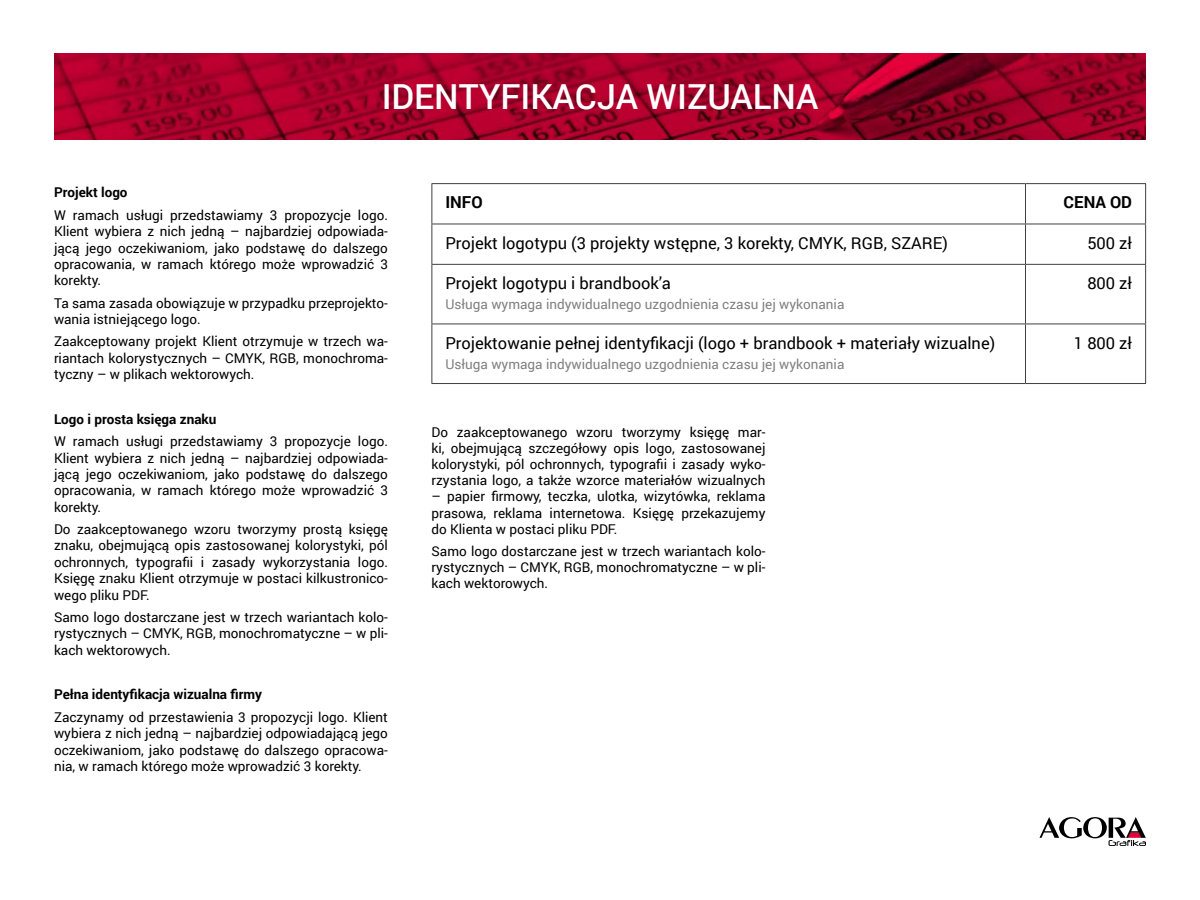
<style>
.page{position:relative;width:1200px;height:900px;background:#fff}
.page>*{position:absolute;margin:0;border:0;box-sizing:border-box;transform-origin:0 0}
.t1{font:500 34.5px "Roboto";color:#fff}
.t2{font:16.5px "Roboto";color:#000}
.t3{font:700 16.5px "Roboto";color:#000}
.t4{font:13.5px/16.4px "Roboto";color:#000;text-align:justify}
.t5{font:13.5px "Roboto";color:#808080}
.t6{font:700 13.5px "Roboto";color:#000}
</style>
<div class="page">
<svg style="left:1040px;top:817px;width:106px;height:29px"></svg>
<img style="left:54px;top:54px;width:1092px;height:86px">
<hr style="left:432px;top:224px;width:1px;height:40px;background:#404040">
<hr style="left:1025px;top:224px;width:1px;height:40px;background:#404040">
<hr style="left:1145px;top:224px;width:1px;height:40px;background:#404040">
<hr style="left:432px;top:264px;width:594px;height:1px;background:#404040">
<hr style="left:432px;top:265px;width:1px;height:59px;background:#404040">
<hr style="left:1026px;top:264px;width:120px;height:1px;background:#404040">
<hr style="left:1025px;top:265px;width:1px;height:59px;background:#404040">
<hr style="left:1145px;top:265px;width:1px;height:59px;background:#404040">
<hr style="left:432px;top:324px;width:594px;height:1px;background:#404040">
<hr style="left:432px;top:324px;width:1px;height:59px;background:#404040">
<hr style="left:1026px;top:324px;width:120px;height:1px;background:#404040">
<hr style="left:1025px;top:324px;width:1px;height:59px;background:#404040">
<hr style="left:1145px;top:324px;width:1px;height:59px;background:#404040">
<hr style="left:432px;top:383px;width:594px;height:1px;background:#404040">
<hr style="left:1026px;top:383px;width:120px;height:1px;background:#404040">
<hr style="left:432px;top:183px;width:594px;height:1px;background:#404040">
<hr style="left:432px;top:184px;width:1px;height:40px;background:#404040">
<hr style="left:1026px;top:183px;width:120px;height:1px;background:#404040">
<hr style="left:1025px;top:184px;width:1px;height:40px;background:#404040">
<hr style="left:1145px;top:184px;width:1px;height:40px;background:#404040">
<hr style="left:432px;top:224px;width:594px;height:1px;background:#404040">
<hr style="left:1026px;top:224px;width:120px;height:1px;background:#404040">
<h1 class="t1" style="left:382px;top:72px;width:438px">IDENTYFIKACJA WIZUALNA</h1>
<p class="t6" style="left:54px;top:183px;width:75px">Projekt logo</p>
<p class="t4" style="left:54px;top:206px;width:336px">W ramach usługi przedstawiamy 3 propozycje logo.<br>Klient wybiera z nich jedną – najbardziej odpowiada&shy;jącą jego oczekiwaniom, jako podstawę do dalszego opracowania, w ramach którego może wprowadzić 3 korekty.</p>
<p class="t4" style="left:54px;top:294px;width:336px">Ta sama zasada obowiązuje w przypadku przeprojekto&shy;wania istniejącego logo.</p>
<p class="t4" style="left:54px;top:333px;width:336px">Zaakceptowany projekt Klient otrzymuje w trzech wa&shy;riantach kolorystycznych – CMYK, RGB, monochroma&shy;tyczny – w plikach wektorowych.</p>
<p class="t6" style="left:54px;top:410px;width:164px">Logo i prosta księga znaku</p>
<p class="t4" style="left:54px;top:433px;width:336px">W ramach usługi przedstawiamy 3 propozycje logo.<br>Klient wybiera z nich jedną – najbardziej odpowiada&shy;jącą jego oczekiwaniom, jako podstawę do dalszego opracowania, w ramach którego może wprowadzić 3 korekty.</p>
<p class="t4" style="left:54px;top:521px;width:336px">Do zaakceptowanego wzoru tworzymy prostą księgę znaku, obejmującą opis zastosowanej kolorystyki, pól ochronnych, typografii i zasady wykorzystania logo.<br>Księgę znaku Klient otrzymuje w postaci kilkustronico&shy;wego pliku PDF.</p>
<p class="t4" style="left:54px;top:609px;width:335px">Samo logo dostarczane jest w trzech wariantach kolo&shy;rystycznych – CMYK, RGB, monochromatyczne – w pli&shy;kach wektorowych.</p>
<p class="t6" style="left:54px;top:685px;width:210px">Pełna identyfikacja wizualna firmy</p>
<p class="t4" style="left:54px;top:708px;width:336px">Zaczynamy od przestawienia 3 propozycji logo. Klient wybiera z nich jedną – najbardziej odpowiadającą jego oczekiwaniom, jako podstawę do dalszego opracowa&shy;nia, w ramach którego może wprowadzić 3 korekty.</p>
<p class="t3" style="left:445px;top:191px;width:39px">INFO</p>
<p class="t3" style="left:1064px;top:191px;width:70px">CENA OD</p>
<p class="t2" style="left:445px;top:231px;width:504px">Projekt logotypu (3 projekty wstępne, 3 korekty, CMYK, RGB, SZARE)</p>
<p class="t2" style="left:1087px;top:231px;width:46px">500 zł</p>
<p class="t2" style="left:445px;top:272px;width:227px">Projekt logotypu i brandbook’a</p>
<p class="t5" style="left:445px;top:295px;width:401px">Usługa wymaga indywidualnego uzgodnienia czasu jej wykonania</p>
<p class="t2" style="left:1087px;top:272px;width:46px">800 zł</p>
<p class="t2" style="left:445px;top:331px;width:551px">Projektowanie pełnej identyfikacji (logo + brandbook + materiały wizualne)</p>
<p class="t5" style="left:445px;top:354px;width:401px">Usługa wymaga indywidualnego uzgodnienia czasu jej wykonania</p>
<p class="t4" style="left:432px;top:423px;width:336px">Do zaakceptowanego wzoru tworzymy księgę mar&shy;ki, obejmującą szczegółowy opis logo, zastosowanej kolorystyki, pól ochronnych, typografii i zasady wyko&shy;rzystania logo, a także wzorce materiałów wizualnych</p>
<p class="t4" style="left:432px;top:488px;width:336px">– papier firmowy, teczka, ulotka, wizytówka, reklama prasowa, reklama internetowa. Księgę przekazujemy do Klienta w postaci pliku PDF.</p>
<p class="t4" style="left:432px;top:543px;width:335px">Samo logo dostarczane jest w trzech wariantach kolo&shy;rystycznych – CMYK, RGB, monochromatyczne – w pli&shy;kach wektorowych.</p>
<p class="t2" style="left:1074px;top:331px;width:60px">1 800 zł</p>
</div>
